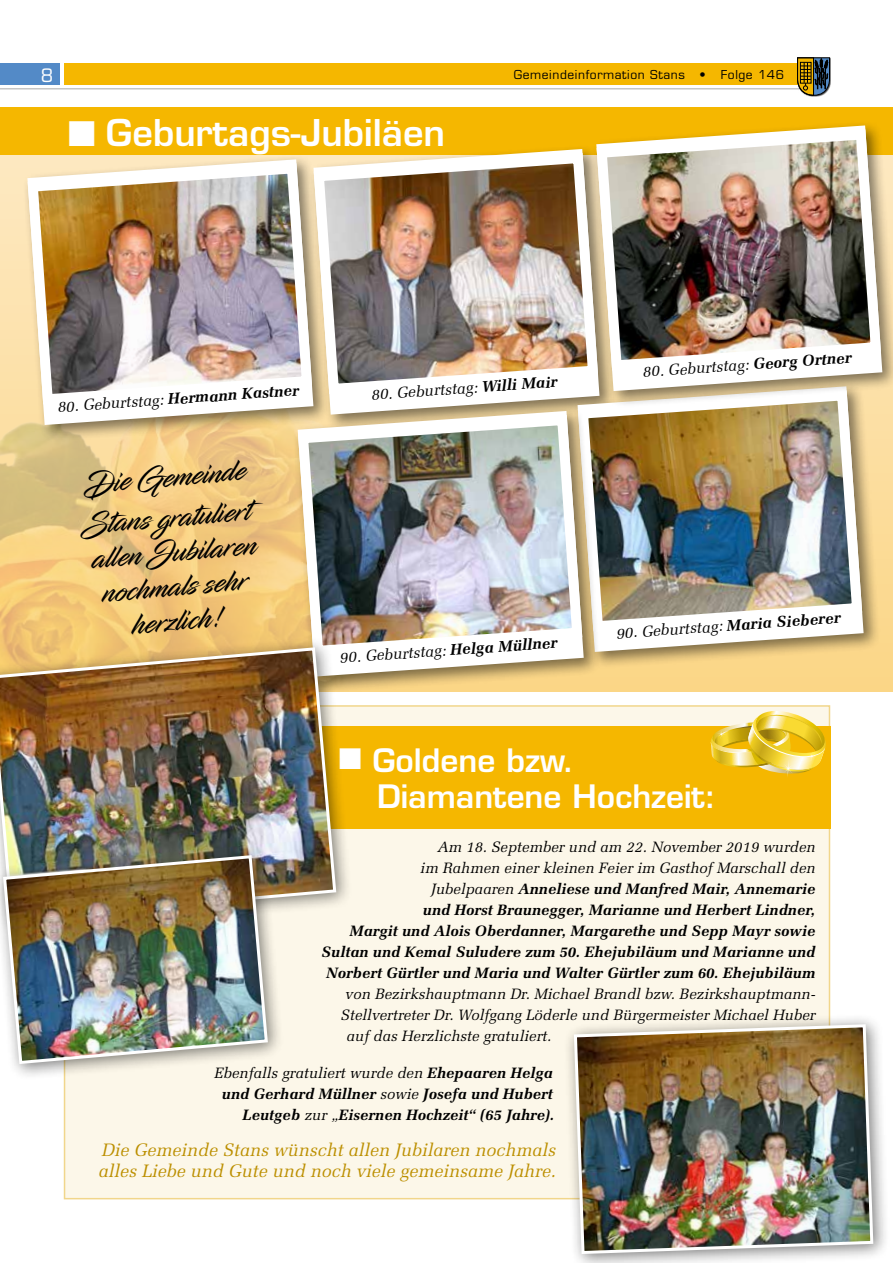
<style>
.page{position:relative;width:893px;height:1263px;background:#fff}
.page>*{position:absolute;margin:0;border:0;box-sizing:border-box;transform-origin:0 0}
.t1{font:600 36px "Eurostile";color:#fff}
.t2{font:600 31.5px/36px "Eurostile LT Std";color:#fff}
.t3{font:condensed 30px/34.5px "Infinite Stroke";color:#000}
.t4{font:italic 18px/21px "Melior";color:#bc8f00}
.t5{font:18px "Eurostile LT Std";color:#fff}
.t6{font:italic 15.45px "Melior";color:#000}
.t7{font:italic 700 15px/21px "Melior";color:#000;text-align:right}
.t8{font:italic 15px "Melior";color:#000}
.t9{font:12px "Eurostile LT Std";letter-spacing:.05em;color:#000}
.s1{font-weight:700}
.s2{font-weight:400}
</style>
<div class="page">
<hr style="left:0;top:88px;width:816px;height:2px;background:#c6c6c6">
<div style="left:64px;top:64px;width:744px;height:21px;background:#f5b700"></div>
<div style="left:0;top:64px;width:59px;height:21px;background:#538ac7"></div>
<div style="left:797px;top:57px;width:34px;height:40px;background:#000;opacity:.75"></div>
<svg style="left:797px;top:58px;width:33px;height:37px"></svg>
<svg style="left:0;top:155px;width:893px;height:536px;background:#fbdc99"></svg>
<div style="left:0;top:108px;width:893px;height:47px;background:#f5b700"></div>
<img style="left:0;top:356px;width:605px;height:335px">
<div style="left:64px;top:705px;width:766px;height:494px;background:#fcf7e9;border:2px solid #f1d68b"></div>
<div style="left:305px;top:727px;width:525px;height:102px;background:#f5b700"></div>
<svg style="left:709px;top:711px;width:120px;height:66px"></svg>
<div style="left:22px;top:154px;width:309px;height:288px;background:#000;opacity:.5"></div>
<svg style="left:22px;top:154px;width:286px;height:276px"></svg>
<img style="left:22px;top:158px;width:286px;height:252px">
<svg style="left:308px;top:399px;width:264px;height:7px"></svg>
<img style="left:308px;top:148px;width:283px;height:251px">
<div style="left:572px;top:381px;width:309px;height:288px;background:#000;opacity:.5"></div>
<svg style="left:572px;top:381px;width:297px;height:276px"></svg>
<img style="left:573px;top:385px;width:294px;height:252px">
<div style="left:293px;top:406px;width:308px;height:288px;background:#000;opacity:.5"></div>
<svg style="left:292px;top:406px;width:297px;height:276px"></svg>
<img style="left:293px;top:410px;width:294px;height:251px">
<div style="left:591px;top:120px;width:302px;height:288px;background:#000;opacity:.5"></div>
<svg style="left:591px;top:120px;width:297px;height:276px"></svg>
<img style="left:591px;top:124px;width:295px;height:252px">
<div style="left:563px;top:1013px;width:327px;height:250px;background:#000;opacity:.5"></div>
<img style="left:572px;top:1023px;width:303px;height:232px">
<div style="left:0;top:637px;width:353px;height:300px;background:#000;opacity:.5"></div>
<img style="left:0;top:646px;width:338px;height:276px">
<div style="left:0;top:845px;width:284px;height:235px;background:#000;opacity:.5"></div>
<img style="left:1px;top:853px;width:268px;height:213px">
<p class="t5" style="left:41px;top:65px;width:14px">8</p>
<p class="t9" style="left:514px;top:67px;width:272px">Gemeindeinformation Stans • Folge 146</p>
<h1 class="t1" style="left:68px;top:110px;width:378px">■ Geburtags-Jubiläen</h1>
<p class="t6" style="left:57px;top:398px;width:244px;rotate:-4deg">80. Geburtstag: <span class="s1">Hermann Kastner</span></p>
<p class="t6" style="left:370px;top:385px;width:188px;rotate:-4deg">80. Geburtstag: <span class="s1">Willi Mair</span></p>
<h3 class="t3" style="left:79px;top:467px;width:171px;line-height:40.5px;rotate:-5deg">Die Gemeinde<br>Stans gratuliert</h3>
<h3 class="t3" style="left:93px;top:544px;width:166px;text-align:center;rotate:-5deg">allen Jubilaren nochmals sehr herzlich!</h3>
<p class="t6" style="left:339px;top:648px;width:220px;rotate:-4deg">90. Geburtstag: <span class="s1">Helga Müllner</span></p>
<p class="t6" style="left:642px;top:363px;width:211px;rotate:-4deg">80. Geburtstag: <span class="s1">Georg Ortner</span></p>
<p class="t6" style="left:615px;top:624px;width:227px;rotate:-4deg">90. Geburtstag: <span class="s1">Maria Sieberer</span></p>
<h2 class="t2" style="left:377px;top:742px;width:341px;text-indent:-38px">■ Goldene bzw.<br>Diamantene Hochzeit:</h2>
<p class="t7" style="left:321px;top:836px;width:496px"><span class="s2">Am 18. September und am 22. November 2019 wurden<br>im Rahmen einer kleinen Feier im Gasthof Marschall den<br>Jubelpaaren</span> Anneliese und Manfred Mair, Annemarie<br>und Horst Braunegger, Marianne und Herbert Lindner,<br>Margit und Alois Oberdanner, Margarethe und Sepp Mayr sowie Sultan und Kemal Suludere zum 50. Ehejubiläum und Marianne und Norbert Gürtler und Maria und Walter Gürtler zum 60. Ehejubiläum</p>
<p class="t8" style="left:345px;top:984px;width:472px">von Bezirkshauptmann Dr. Michael Brandl bzw. Bezirkshauptmann-</p>
<p class="t8" style="left:341px;top:1005px;width:476px">Stellvertreter Dr. Wolfgang Löderle und Bürgermeister Michael Huber</p>
<p class="t8" style="left:347px;top:1026px;width:206px">auf das Herzlichste gratuliert.</p>
<p class="t7" style="left:214px;top:1062px;width:342px"><span class="s2">Ebenfalls gratuliert wurde den</span> Ehepaaren Helga und Gerhard Müllner <span class="s2">sowie</span> Josefa und Hubert<br>Leutgeb <span class="s2">zur „</span>Eisernen Hochzeit“ (65 Jahre).</p>
<p class="t4" style="left:98px;top:1139px;width:459px">Die Gemeinde Stans wünscht allen Jubilaren nochmals alles Liebe und Gute und noch viele gemeinsame Jahre.</p>
</div>
